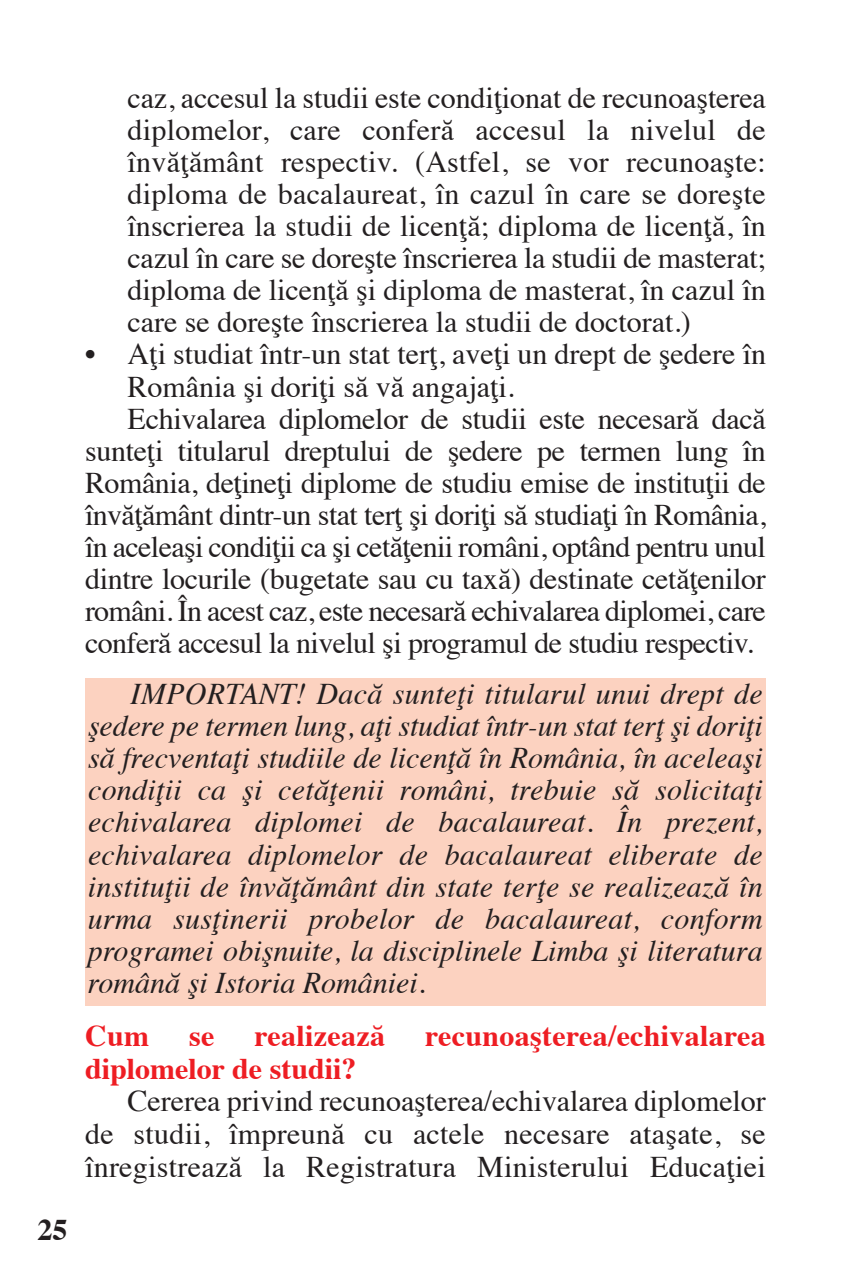
<style>
.page{position:relative;width:851px;height:1276px;background:#fff}
.page>*{position:absolute;margin:0;border:0;box-sizing:border-box;transform-origin:0 0}
.t1{font:30px/32.1px "Times";letter-spacing:-.01em;color:#231f20;text-align:justify}
.t2{font:italic 30px/32.1px "Times";color:#231f20;text-align:justify}
.t3{font:700 30px "Times";letter-spacing:.01em;color:#ee1d23}
.t4{font:700 30px "Times";color:#231f20}
</style>
<div class="page">
<div style="left:85px;top:678px;width:680px;height:328px;background:#fcd2c0"></div>
<p class="t4" style="left:38px;top:1217px;width:31px">25</p>
<p class="t1" style="left:127px;top:84px;width:639px">caz, accesul la studii este condiţionat de recunoaşterea diplomelor, care conferă accesul la nivelul de învăţământ respectiv. (Astfel, se vor recunoaşte: diploma de bacalaureat, în cazul în care se doreşte înscrierea la studii de licenţă; diploma de licenţă, în cazul în care se doreşte înscrierea la studii de masterat; diploma de licenţă şi diploma de masterat, în cazul în care se doreşte înscrierea la studii de doctorat.)</p>
<p class="t1" style="left:85px;top:341px;width:682px">• Aţi studiat într-un stat terţ, aveţi un drept de şedere în</p>
<p class="t1" style="left:127px;top:373px;width:388px">România şi doriţi să vă angajaţi.</p>
<p class="t1" style="left:128px;top:405px;width:639px">Echivalarea diplomelor de studii este necesară dacă</p>
<p class="t1" style="left:85px;top:437px;width:682px">sunteţi titularul dreptului de şedere pe termen lung în</p>
<p class="t1" style="left:85px;top:469px;width:682px">România, deţineţi diplome de studiu emise de instituţii de</p>
<p class="t1" style="left:85px;top:501px;width:682px">învăţământ dintr-un stat terţ şi doriţi să studiaţi în România,</p>
<p class="t1" style="left:85px;top:533px;width:682px">în aceleaşi condiţii ca şi cetăţenii români, optând pentru unul</p>
<p class="t1" style="left:85px;top:565px;width:682px">dintre locurile (bugetate sau cu taxă) destinate cetăţenilor</p>
<p class="t1" style="left:85px;top:598px;width:682px">români. În acest caz, este necesară echivalarea diplomei, care</p>
<p class="t1" style="left:85px;top:630px;width:670px">conferă accesul la nivelul şi programul de studiu respectiv.</p>
<p class="t2" style="left:88px;top:680px;width:676px;text-indent:43px">IMPORTANT! Dacă sunteţi titularul unui drept de şedere pe termen lung, aţi studiat într-un stat terţ şi doriţi să frecventaţi studiile de licenţă în România, în aceleaşi condiţii ca şi cetăţenii români, trebuie să solicitaţi echivalarea diplomei de bacalaureat. În prezent, echivalarea diplomelor de bacalaureat eliberate de instituţii de învăţământ din state terţe se realizează în urma susţinerii probelor de bacalaureat, conform programei obişnuite, la disciplinele Limba şi literatura română şi Istoria României.</p>
<p class="t3" style="left:85px;top:1023px;width:65px">Cum</p>
<p class="t3" style="left:189px;top:1023px;width:27px">se</p>
<p class="t3" style="left:254px;top:1023px;width:132px">realizează</p>
<p class="t3" style="left:425px;top:1023px;width:342px">recunoaşterea/echivalarea</p>
<p class="t3" style="left:85px;top:1056px;width:273px">diplomelor de studii?</p>
<p class="t1" style="left:85px;top:1087px;width:682px;text-indent:43px">Cererea privind recunoaşterea/echivalarea diplomelor de studii, împreună cu actele necesare ataşate, se înregistrează la Registratura Ministerului Educaţiei</p>
</div>
